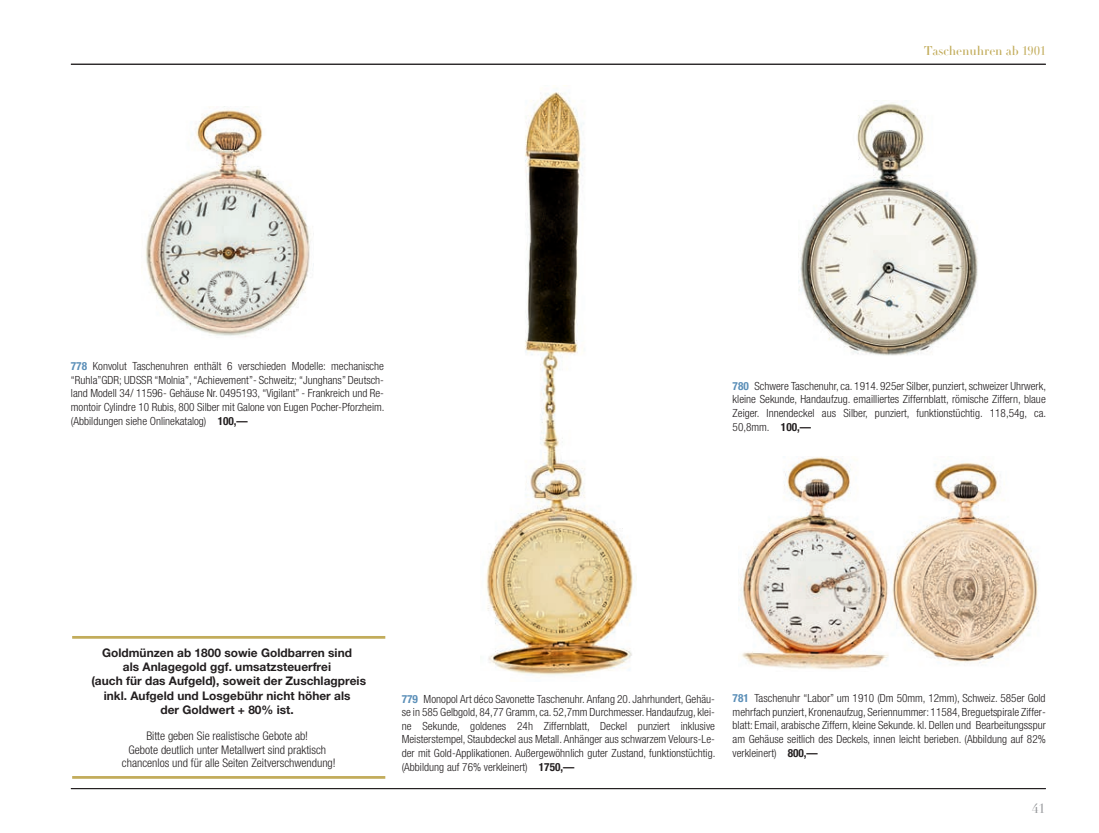
<style>
.page{position:relative;width:1099px;height:833px;background:#fff}
.page>*{position:absolute;margin:0;border:0;box-sizing:border-box;transform-origin:0 0}
.t1{font:13.12px "Didot LH";color:#939598}
.t2{font:12.5px "Didot LH Headline";color:#c2ac5b}
.t3{font:700 11.88px/14.1px "Helvetica Neue";color:#231f20;text-align:center}
.t4{font:300 condensed 11.88px/13.6px "Helvetica Neue";color:#231f20;text-align:center}
.t5{font:300 condensed 11.25px/13.6px "Helvetica Neue";letter-spacing:.005em;color:#231f20;text-align:justify}
.s1{font-weight:700;color:#5b8fb8}
.s2{font-weight:700}
</style>
<div class="page">
<hr style="left:71px;top:64px;width:974px;height:1px;background:#231f20">
<hr style="left:71px;top:788px;width:974px;height:1px;background:#231f20">
<img style="left:486px;top:92px;width:147px;height:583px">
<img style="left:145px;top:107px;width:166px;height:230px">
<hr style="left:72px;top:636px;width:313px;height:2px;background:#c2ac5b">
<hr style="left:72px;top:776px;width:313px;height:2px;background:#c2ac5b">
<img style="left:798px;top:100px;width:180px;height:256px">
<img style="left:738px;top:456px;width:301px;height:214px">
<p class="t2" style="left:924px;top:43px;width:123px">Taschenuhren ab 1901</p>
<p class="t5" style="left:71px;top:359px;width:315px"><span class="s1">778</span> Kon vo lut Ta schen uh ren ent hält 6 ver schie den Mo del le: me cha ni sche “Ruh la”GDR; UDSSR “Mol nia”, “Achie ve ment”- Schweitz; “Jung hans” Deutsch - land Mo dell 34/ 11596- Gehäu se Nr. 0495193, “Vi gi lant” - Frank reich und Re - mon toir Cylin dre 10 Ru bis, 800 Sil ber mit Ga lo ne von Eu gen Po cher-Pforz heim. (Ab bil dun gen sie he On li ne ka ta log) <span class="s2">100,—</span></p>
<p class="t5" style="left:732px;top:379px;width:315px"><span class="s1">780</span> Schwe re Ta schen uhr, ca. 1914. 925er Sil ber, pun ziert, schwei zer Uhr werk, klei ne Se kun de, Hand auf zug. email lier tes Zif fern blatt, rö mi sche Zif fern, blaue Zei ger. In nen de ckel aus Sil ber, pun ziert, funk tions tüch tig. 118,54g, ca.<br>50,8mm. <span class="s2">100,—</span></p>
<p class="t3" style="left:91px;top:645px;width:276px">Goldmünzen ab 1800 sowie Goldbarren sind<br>als Anlagegold ggf. umsatzsteuerfrei<br>(auch für das Aufgeld), soweit der Zuschlagpreis inkl. Aufgeld und Losgebühr nicht höher als<br>der Goldwert + 80% ist.</p>
<p class="t4" style="left:122px;top:729px;width:215px">Bitte geben Sie realistische Gebote ab!<br>Gebote deutlich unter Metallwert sind praktisch chancenlos und für alle Seiten Zeitverschwendung!</p>
<p class="t5" style="left:402px;top:692px;width:315px"><span class="s1">779</span> Mo no pol Art déco Sa von et te Ta schen uhr. An fang 20. Jahr hun dert, Ge häu - se in 585 Gelb gold, 84,77 Gramm, ca. 52,7mm Durch mes ser. Hand auf zug, klei - ne Se kun de, gol de nes 24h Zif fern blatt, De ckel pun ziert in klu si ve Meis ters tem pel, Staub de ckel aus Me tall. An hän ger aus schwar zem Ve lours-Le - der mit Gold-Ap pli ka tio nen. Au ßer ge wöhn lich gu ter Zu stand, funk tions tüch tig. (Ab bil dung auf 76% verkleinert) <span class="s2">1750,—</span></p>
<p class="t5" style="left:732px;top:691px;width:315px"><span class="s1">781</span> Ta schen uhr “La bor” um 1910 (Dm 50mm, 12mm), Schweiz. 585er Gold mehr fach pun ziert, Kro nen auf zug, Se rien num mer: 11584, Bre guet spi ra le Zif fer - blatt: Email, ara bi sche Zif fern, klei ne Se kun de. kl. Del len und Be ar bei tungs spur am Ge häu se seit lich des Deckels, in nen leicht berie ben. (Ab bil dung auf 82% ver klei nert) <span class="s2">800,—</span></p>
<p class="t1" style="left:1031px;top:801px;width:15px">41</p>
</div>
